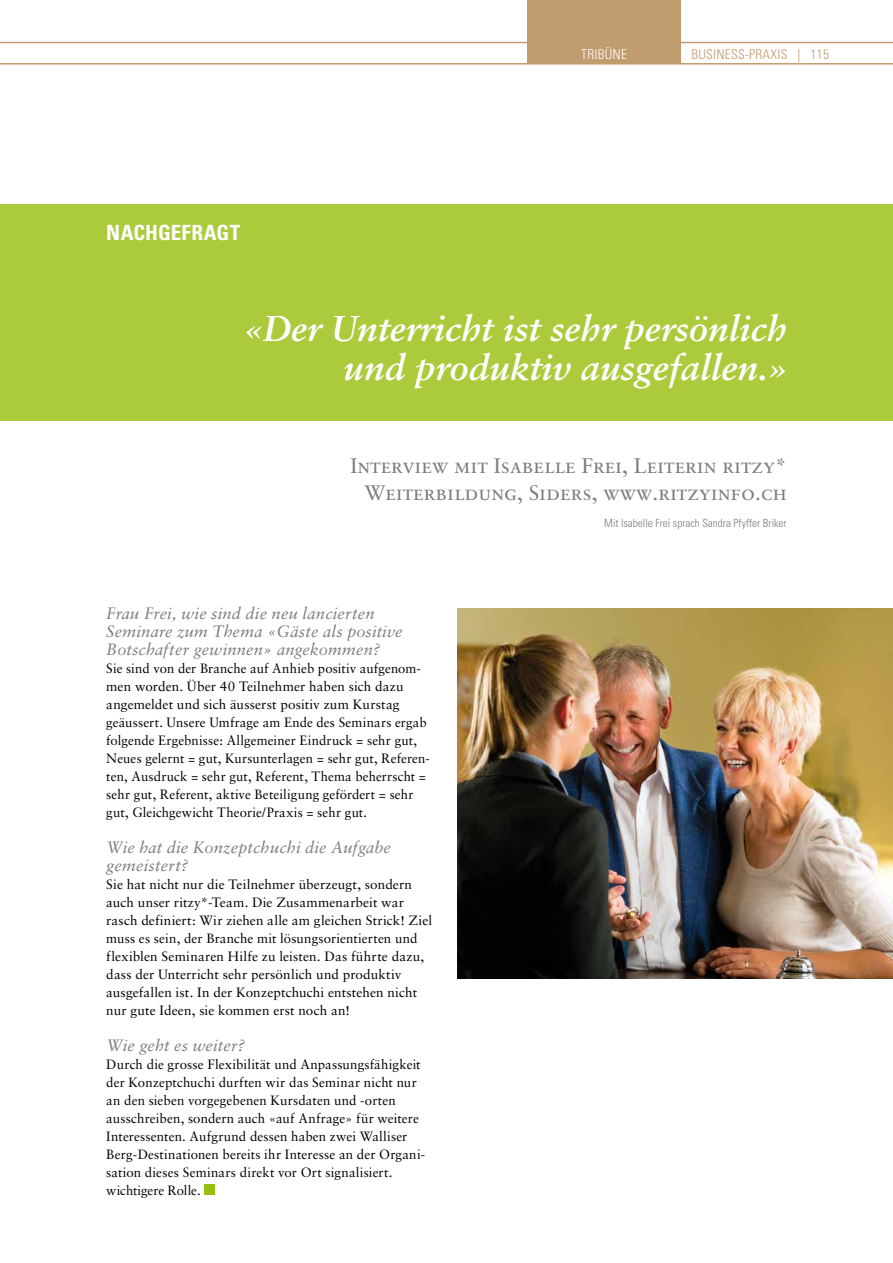
<style>
.page{position:relative;width:893px;height:1263px;background:#fff}
.page>*{position:absolute;margin:0;border:0;box-sizing:border-box;transform-origin:0 0}
.t1{font:italic 700 36px/39px "Sabon";color:#fff;text-align:right}
.t2{font:21px/27px "Sabon Roman SC";color:#7b7c7e;text-align:right}
.t3{font:700 condensed 21px "Univers";letter-spacing:.005em;color:#fff}
.t4{font:16.5px/18px "Sabon Italic Os F";letter-spacing:.01em;color:#7b7c7e}
.t5{font:13.5px/18px "Sabon";letter-spacing:.01em;color:#000}
.t6{font:300 condensed 13.5px "Univers";letter-spacing:.02em;color:#c09c6e}
.t7{font:300 condensed 13.5px "Univers";letter-spacing:.02em;color:#fff}
.t8{font:300 condensed 11.25px "Univers";color:#7b7c7e}
</style>
<div class="page">
<svg style="left:0;top:42px;width:893px;height:23px"></svg>
<div style="left:528px;top:0;width:153px;height:64px;background:#c09c6e"></div>
<div style="left:204px;top:1184px;width:11px;height:11px;background:#97bf0d"></div>
<div style="left:1px;top:204px;width:892px;height:216px;background:#abcb3d"></div>
<img style="left:457px;top:608px;width:436px;height:371px">
<h2 class="t3" style="left:106px;top:220px;width:32px">NACHG</h2>
<h2 class="t3" style="left:171px;top:220px;width:71px">EFRAGT</h2>
<p class="t7" style="left:581px;top:46px;width:47px">TRIBÜNE</p>
<p class="t6" style="left:691px;top:46px;width:139px">BUSINESS-PRAXIS | 115</p>
<h1 class="t1" style="left:245px;top:308px;width:544px">«Der Unterricht ist sehr persönlich und produktiv ausgefallen.»</h1>
<h2 class="t2" style="left:350px;top:452px;width:438px">Interview mit Isabelle Frei, Leiterin ritzy*<br>Weiterbildung, Siders, www.ritzyinfo.ch</h2>
<p class="t8" style="left:604px;top:516px;width:184px">Mit Isabelle Frei sprach Sandra Pfyffer Briker</p>
<p class="t4" style="left:106px;top:604px;width:298px">Frau Frei, wie sind die neu lancierten<br>Seminare zum Thema «Gäste als positive<br>Botschafter gewinnen» angekommen?</p>
<p class="t5" style="left:106px;top:659px;width:325px">Sie sind von der Branche auf Anhieb positiv aufgenom&shy;men worden. Über 40 Teilnehmer haben sich dazu angemeldet und sich äusserst positiv zum Kurstag geäussert. Unsere Umfrage am Ende des Seminars ergab folgende Ergebnisse: Allgemeiner Eindruck = sehr gut, Neues gelernt = gut, Kursunterlagen = sehr gut, Referen&shy;ten, Ausdruck = sehr gut, Referent, Thema beherrscht = sehr gut, Referent, aktive Beteiligung gefördert = sehr gut, Gleichgewicht Theorie/Praxis = sehr gut.</p>
<p class="t4" style="left:106px;top:838px;width:286px">Wie hat die Konzeptchuchi die Aufgabe gemeistert?</p>
<p class="t5" style="left:106px;top:875px;width:327px">Sie hat nicht nur die Teilnehmer überzeugt, sondern auch unser ritzy*-Team. Die Zusammenarbeit war rasch definiert: Wir ziehen alle am gleichen Strick! Ziel muss es sein, der Branche mit lösungsorientierten und flexiblen Seminaren Hilfe zu leisten. Das führte dazu, dass der Unterricht sehr persönlich und produktiv ausgefallen ist. In der Konzeptchuchi entstehen nicht nur gute Ideen, sie kommen erst noch an!</p>
<p class="t4" style="left:106px;top:1036px;width:140px">Wie geht es weiter?</p>
<p class="t5" style="left:106px;top:1055px;width:320px">Durch die grosse Flexibilität und Anpassungsfähigkeit der Konzeptchuchi durften wir das Seminar nicht nur an den sieben vorgegebenen Kursdaten und -orten ausschreiben, sondern auch «auf Anfrage» für weitere Interessenten. Aufgrund dessen haben zwei Walliser Berg-Destinationen bereits ihr Interesse an der Organi&shy;sation dieses Seminars direkt vor Ort signalisiert. wichtigere Rolle.</p>
</div>
